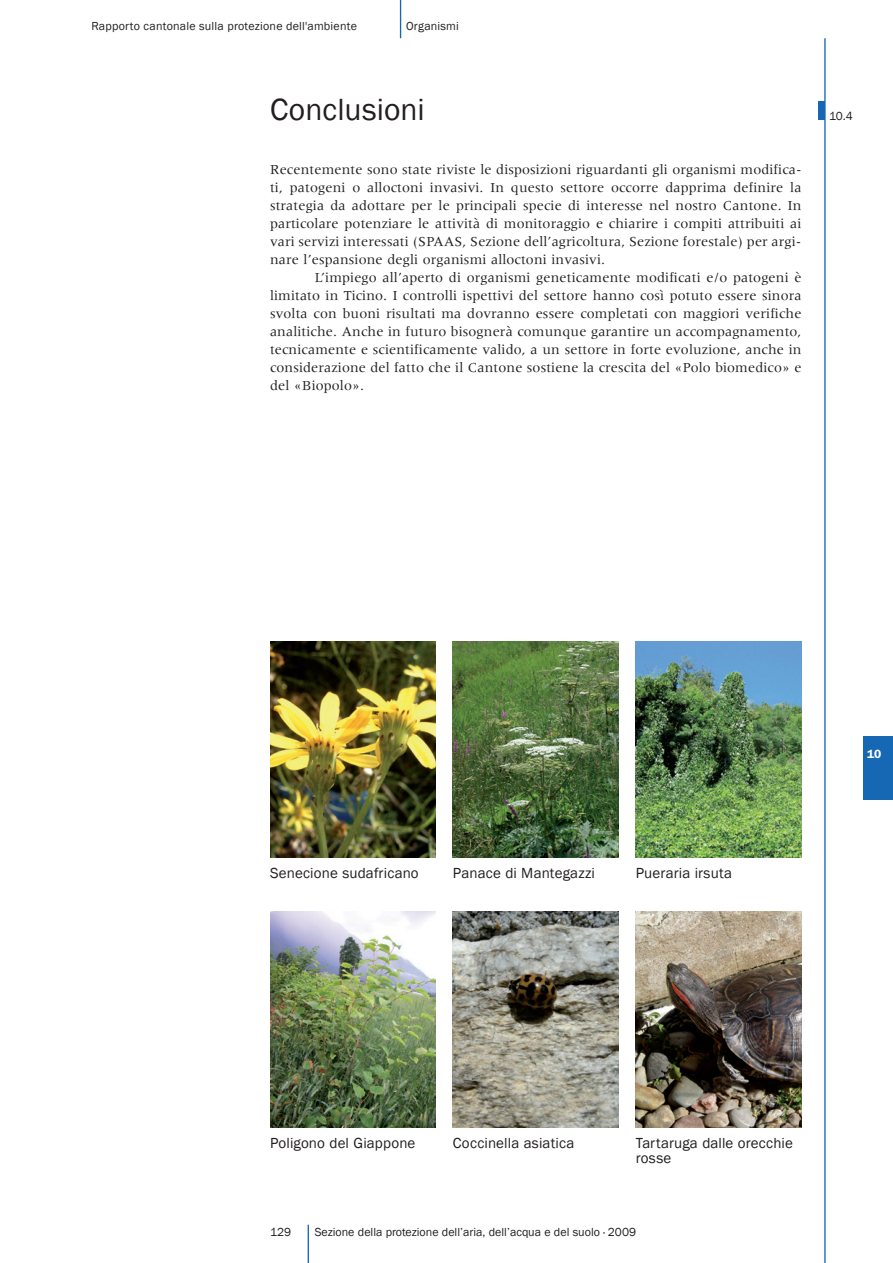
<style>
.page{position:relative;width:893px;height:1263px;background:#fff}
.page>*{position:absolute;margin:0;border:0;box-sizing:border-box;transform-origin:0 0}
.t1{font:31.5px "Franklin Gothic";letter-spacing:.005em;color:#231f20}
.t2{font:15px/15px "Franklin Gothic";letter-spacing:.01em;color:#231f20}
.t3{font:14.25px/18px "Meridien";letter-spacing:.01em;color:#231f20;text-align:justify}
.t4{font:12px "Franklin Gothic";letter-spacing:.01em;color:#231f20}
.t5{font:600 12px "Franklin Gothic";color:#fff}
</style>
<div class="page">
<hr style="left:400px;top:0;width:1px;height:38px;background:#1768b4">
<div style="left:863px;top:736px;width:30px;height:63px;background:#1768b4"></div>
<hr style="left:308px;top:1225px;width:1px;height:38px;background:#1768b4">
<img style="left:270px;top:912px;width:166px;height:216px">
<img style="left:270px;top:642px;width:166px;height:216px">
<img style="left:453px;top:642px;width:166px;height:216px">
<img style="left:453px;top:912px;width:166px;height:216px">
<img style="left:636px;top:642px;width:165px;height:216px">
<img style="left:636px;top:912px;width:165px;height:216px">
<div style="left:819px;top:102px;width:6px;height:18px;background:#1768b4"></div>
<hr style="left:824px;top:38px;width:2px;height:1225px;background:#1768b4">
<p class="t4" style="left:91px;top:18px;width:267px">Rapporto cantonale sulla protezione dell'ambiente</p>
<p class="t4" style="left:406px;top:18px;width:54px">Organismi</p>
<h1 class="t1" style="left:270px;top:90px;width:156px">Conclusioni</h1>
<p class="t3" style="left:270px;top:160px;width:533px">Recentemente sono state riviste le disposizioni riguardanti gli organismi modifica&shy;ti, patogeni o alloctoni invasivi. In questo settore occorre dapprima definire la strategia da adottare per le principali specie di interesse nel nostro Cantone. In particolare potenziare le attività di monitoraggio e chiarire i compiti attribuiti ai vari servizi interessati (SPAAS, Sezione dell’agricoltura, Sezione forestale) per argi&shy;nare l’espansione degli organismi alloctoni invasivi.</p>
<p class="t3" style="left:270px;top:268px;width:533px;text-indent:45px">L’impiego all’aperto di organismi geneticamente modificati e/o patogeni è limitato in Ticino. I controlli ispettivi del settore hanno così potuto essere sinora svolta con buoni risultati ma dovranno essere completati con maggiori verifiche analitiche. Anche in futuro bisognerà comunque garantire un accompagnamento, tecnicamente e scientificamente valido, a un settore in forte evoluzione, anche in considerazione del fatto che il Cantone sostiene la crescita del «Polo biomedico» e del «Biopolo».</p>
<p class="t4" style="left:829px;top:108px;width:25px">10.4</p>
<p class="t2" style="left:270px;top:866px;width:150px">Senecione sudafricano</p>
<p class="t2" style="left:453px;top:866px;width:144px">Panace di Mantegazzi</p>
<p class="t2" style="left:636px;top:866px;width:98px">Pueraria irsuta</p>
<p class="t5" style="left:867px;top:747px;width:16px">10</p>
<p class="t2" style="left:270px;top:1136px;width:147px">Poligono del Giappone</p>
<p class="t2" style="left:453px;top:1136px;width:123px">Coccinella asiatica</p>
<p class="t2" style="left:636px;top:1136px;width:159px">Tartaruga dalle orecchie rosse</p>
<p class="t4" style="left:270px;top:1224px;width:23px">129</p>
<p class="t4" style="left:315px;top:1224px;width:323px">Sezione della protezione dell’aria, dell’acqua e del suolo · 2009</p>
</div>
